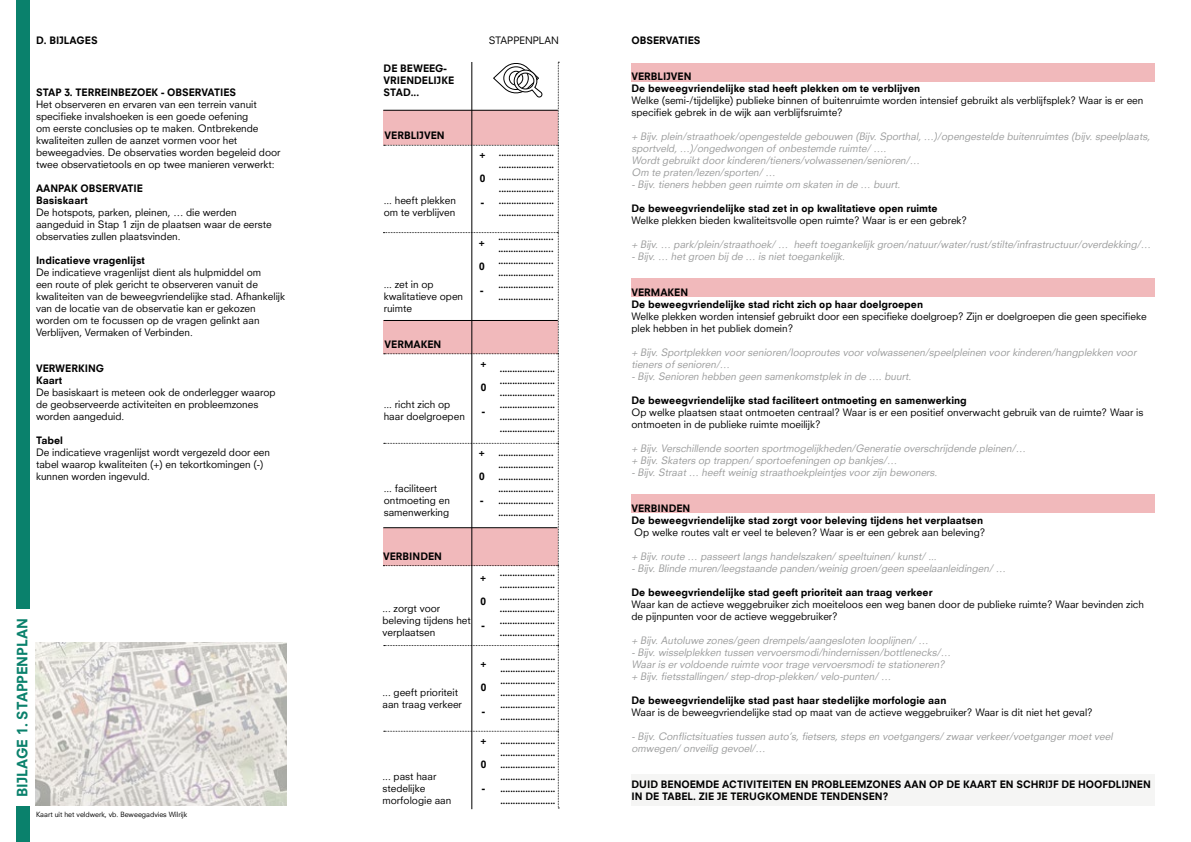
<style>
.page{position:relative;width:1191px;height:842px;background:#fff}
.page>*{position:absolute;margin:0;border:0;box-sizing:border-box;transform-origin:0 0}
.t1{font:800 14px "Neuzeit SLT";color:#0a816c}
.t2{font:10px/12px "Neuzeit SLT";color:#000}
.t3{font:italic 10px/12px "Neuzeit SLT";color:#9b9c9c}
.t4{font:800 10px/12px "Neuzeit SLT";color:#000}
.t5{font:800 9px/12px "Neuzeit SLT";color:#000;text-align:justify}
.t6{font:7px "Neuzeit SLT";color:#000}
</style>
<div class="page">
<div style="left:631px;top:774px;width:524px;height:32px;background:#f5f5f4"></div>
<div style="left:631px;top:64px;width:524px;height:18px;background:#f1b9bb"></div>
<div style="left:631px;top:278px;width:524px;height:19px;background:#f1b9bb"></div>
<div style="left:631px;top:494px;width:524px;height:19px;background:#f1b9bb"></div>
<div style="left:17px;top:0;width:13px;height:842px;background:#0a816c"></div>
<div style="left:17px;top:610px;width:13px;height:196px;background:#fff"></div>
<svg style="left:383px;top:61px;width:176px;height:748px"></svg>
<img style="left:36px;top:642px;width:250px;height:164px">
<h1 class="t1" style="left:14px;top:797px;width:180px;rotate:-90deg">BIJLAGE 1. STAPPENPLAN</h1>
<p class="t4" style="left:36px;top:34px;width:63px">D. BIJLAGES</p>
<p class="t2" style="left:489px;top:34px;width:72px">STAPPENPLAN</p>
<p class="t4" style="left:36px;top:86px;width:202px">STAP 3. TERREINBEZOEK - OBSERVATIES</p>
<p class="t2" style="left:36px;top:98px;width:246px">Het observeren en ervaren van een terrein vanuit specifieke invalshoeken is een goede oefening<br>om eerste conclusies op te maken. Ontbrekende kwaliteiten zullen de aanzet vormen voor het beweegadvies. De observaties worden begeleid door twee observatietools en op twee manieren verwerkt:</p>
<p class="t4" style="left:36px;top:182px;width:109px">AANPAK OBSERVATIE<br>Basiskaart</p>
<p class="t2" style="left:36px;top:206px;width:237px">De hotspots, parken, pleinen, … die werden aangeduid in Stap 1 zijn de plaatsen waar de eerste observaties zullen plaatsvinden.</p>
<p class="t4" style="left:36px;top:254px;width:110px">Indicatieve vragenlijst</p>
<p class="t2" style="left:36px;top:266px;width:251px">De indicatieve vragenlijst dient als hulpmiddel om<br>een route of plek gericht te observeren vanuit de kwaliteiten van de beweegvriendelijke stad. Afhankelijk van de locatie van de observatie kan er gekozen worden om te focussen op de vragen gelinkt aan Verblijven, Vermaken of Verbinden.</p>
<p class="t4" style="left:36px;top:362px;width:70px">VERWERKING<br>Kaart</p>
<p class="t2" style="left:36px;top:386px;width:241px">De basiskaart is meteen ook de onderlegger waarop de geobserveerde activiteiten en probleemzones worden aangeduid.</p>
<p class="t4" style="left:36px;top:434px;width:29px">Tabel</p>
<p class="t2" style="left:36px;top:446px;width:236px">De indicatieve vragenlijst wordt vergezeld door een tabel waarop kwaliteiten (+) en tekortkomingen (-) kunnen worden ingevuld.</p>
<p class="t6" style="left:36px;top:810px;width:153px">Kaart uit het veldwerk, vb. Beweegadvies Wilrijk</p>
<p class="t4" style="left:383px;top:62px;width:72px">DE BEWEEG-<br>VRIENDELIJKE<br>STAD...</p>
<p class="t4" style="left:384px;top:130px;width:61px">VERBLIJVEN</p>
<p class="t2" style="left:384px;top:194px;width:74px">... heeft plekken om te verblijven</p>
<p class="t2" style="left:384px;top:278px;width:81px">... zet in op kwalitatieve open ruimte</p>
<p class="t4" style="left:384px;top:338px;width:58px">VERMAKEN</p>
<p class="t2" style="left:384px;top:398px;width:83px">... richt zich op haar doelgroepen</p>
<p class="t4" style="left:479px;top:148px;width:7px">+</p>
<p class="t4" style="left:480px;top:172px;width:7px">0</p>
<p class="t4" style="left:481px;top:196px;width:5px">-</p>
<p class="t4" style="left:479px;top:236px;width:7px">+</p>
<p class="t4" style="left:479px;top:260px;width:7px">0</p>
<p class="t4" style="left:480px;top:284px;width:5px">-</p>
<p class="t4" style="left:480px;top:357px;width:7px">+</p>
<p class="t4" style="left:481px;top:381px;width:7px">0</p>
<p class="t4" style="left:482px;top:405px;width:5px">-</p>
<p class="t2" style="left:384px;top:482px;width:68px">... faciliteert ontmoeting en samenwerking</p>
<p class="t4" style="left:383px;top:551px;width:60px">VERBINDEN</p>
<p class="t2" style="left:382px;top:602px;width:90px">... zorgt voor beleving tijdens het verplaatsen</p>
<p class="t4" style="left:479px;top:446px;width:7px">+</p>
<p class="t4" style="left:479px;top:470px;width:7px">0</p>
<p class="t4" style="left:480px;top:494px;width:5px">-</p>
<p class="t4" style="left:480px;top:571px;width:7px">+</p>
<p class="t4" style="left:480px;top:595px;width:7px">0</p>
<p class="t4" style="left:481px;top:619px;width:5px">-</p>
<p class="t2" style="left:382px;top:686px;width:81px">... geeft prioriteit aan traag verkeer</p>
<p class="t4" style="left:480px;top:657px;width:7px">+</p>
<p class="t4" style="left:481px;top:681px;width:7px">0</p>
<p class="t4" style="left:482px;top:705px;width:5px">-</p>
<p class="t2" style="left:382px;top:770px;width:70px">... past haar stedelijke morfologie aan</p>
<p class="t4" style="left:480px;top:735px;width:7px">+</p>
<p class="t4" style="left:481px;top:759px;width:7px">0</p>
<p class="t4" style="left:482px;top:783px;width:5px">-</p>
<p class="t5" style="left:499px;top:147px;width:57px">...................... ...................... ...................... ...................... ...................... ......................</p>
<p class="t5" style="left:498px;top:231px;width:57px">...................... ...................... ...................... ...................... ...................... ......................</p>
<p class="t5" style="left:500px;top:363px;width:57px">...................... ...................... ...................... ...................... ...................... ......................</p>
<p class="t5" style="left:498px;top:447px;width:57px">...................... ...................... ...................... ...................... ...................... ......................</p>
<p class="t5" style="left:500px;top:567px;width:57px">...................... ...................... ...................... ...................... ...................... ......................</p>
<p class="t5" style="left:500px;top:651px;width:57px">...................... ...................... ...................... ...................... ...................... ......................</p>
<p class="t5" style="left:500px;top:735px;width:57px">...................... ...................... ...................... ...................... ...................... ......................</p>
<p class="t4" style="left:631px;top:34px;width:71px">OBSERVATIES</p>
<p class="t4" style="left:631px;top:70px;width:290px">VERBLIJVEN<br>De beweegvriendelijke stad heeft plekken om te verblijven</p>
<p class="t2" style="left:631px;top:94px;width:513px">Welke (semi-/tijdelijke) publieke binnen of buitenruimte worden intensief gebruikt als verblijfsplek? Waar is er een specifiek gebrek in de wijk aan verblijfsruimte?</p>
<p class="t3" style="left:631px;top:130px;width:522px">+ Bijv. plein/straathoek/opengestelde gebouwen (Bijv. Sporthal, …)/opengestelde buitenruimtes (bijv. speelplaats, sportveld, …)/ongedwongen of onbestemde ruimte/ ….<br>Wordt gebruikt door kinderen/tieners/volwassenen/senioren/…<br>Om te praten/lezen/sporten/ …</p>
<p class="t3" style="left:631px;top:178px;width:272px">- Bijv. tieners hebben geen ruimte om skaten in de … buurt.</p>
<p class="t4" style="left:631px;top:202px;width:307px">De beweegvriendelijke stad zet in op kwalitatieve open ruimte</p>
<p class="t2" style="left:631px;top:214px;width:337px">Welke plekken bieden kwaliteitsvolle open ruimte? Waar is er een gebrek?</p>
<p class="t3" style="left:631px;top:238px;width:523px">+ Bijv. … park/plein/straathoek/ … heeft toegankelijk groen/natuur/water/rust/stilte/infrastructuur/overdekking/…</p>
<p class="t3" style="left:631px;top:250px;width:217px">- Bijv. … het groen bij de … is niet toegankelijk.</p>
<p class="t4" style="left:631px;top:286px;width:293px">VERMAKEN<br>De beweegvriendelijke stad richt zich op haar doelgroepen</p>
<p class="t2" style="left:631px;top:310px;width:516px">Welke plekken worden intensief gebruikt door een specifieke doelgroep? Zijn er doelgroepen die geen specifieke plek hebben in het publiek domein?</p>
<p class="t3" style="left:631px;top:346px;width:508px">+ Bijv. Sportplekken voor senioren/looproutes voor volwassenen/speelpleinen voor kinderen/hangplekken voor tieners of senioren/…</p>
<p class="t3" style="left:631px;top:370px;width:283px">- Bijv. Senioren hebben geen samenkomstplek in de …. buurt.</p>
<p class="t4" style="left:631px;top:394px;width:337px">De beweegvriendelijke stad faciliteert ontmoeting en samenwerking</p>
<p class="t2" style="left:631px;top:406px;width:513px">Op welke plaatsen staat ontmoeten centraal? Waar is er een positief onverwacht gebruik van de ruimte? Waar is ontmoeten in de publieke ruimte moeilijk?</p>
<p class="t3" style="left:631px;top:442px;width:398px">+ Bijv. Verschillende soorten sportmogelijkheden/Generatie overschrijdende pleinen/… + Bijv. Skaters op trappen/ sportoefeningen op bankjes/…</p>
<p class="t3" style="left:631px;top:466px;width:309px">- Bijv. Straat … heeft weinig straathoekpleintjes voor zijn bewoners.</p>
<p class="t4" style="left:631px;top:502px;width:353px">VERBINDEN<br>De beweegvriendelijke stad zorgt voor beleving tijdens het verplaatsen</p>
<p class="t2" style="left:634px;top:526px;width:352px">Op welke routes valt er veel te beleven? Waar is er een gebrek aan beleving?</p>
<p class="t3" style="left:631px;top:550px;width:309px">+ Bijv. route … passeert langs handelszaken/ speeltuinen/ kunst/ ...</p>
<p class="t3" style="left:631px;top:562px;width:378px">- Bijv. Blinde muren/leegstaande panden/weinig groen/geen speelaanleidingen/ …</p>
<p class="t4" style="left:631px;top:586px;width:302px">De beweegvriendelijke stad geeft prioriteit aan traag verkeer</p>
<p class="t2" style="left:631px;top:598px;width:514px">Waar kan de actieve weggebruiker zich moeiteloos een weg banen door de publieke ruimte? Waar bevinden zich de pijnpunten voor de actieve weggebruiker?</p>
<p class="t3" style="left:631px;top:634px;width:300px">+ Bijv. Autoluwe zones/geen drempels/aangesloten looplijnen/ …</p>
<p class="t3" style="left:631px;top:646px;width:323px">- Bijv. wisselplekken tussen vervoersmodi/hindernissen/bottlenecks/…<br>Waar is er voldoende ruimte voor trage vervoersmodi te stationeren? + Bijv. fietsstallingen/ step-drop-plekken/ velo-punten/ …</p>
<p class="t4" style="left:631px;top:694px;width:316px">De beweegvriendelijke stad past haar stedelijke morfologie aan</p>
<p class="t2" style="left:631px;top:706px;width:463px">Waar is de beweegvriendelijke stad op maat van de actieve weggebruiker? Waar is dit niet het geval?</p>
<p class="t3" style="left:631px;top:730px;width:485px">- Bijv. Conflictsituaties tussen auto’s, fietsers, steps en voetgangers/ zwaar verkeer/voetganger moet veel omwegen/ onveilig gevoel/…</p>
<p class="t4" style="left:631px;top:778px;width:521px">DUID BENOEMDE ACTIVITEITEN EN PROBLEEMZONES AAN OP DE KAART EN SCHRIJF DE HOOFDLIJNEN<br>IN DE TABEL. ZIE JE TERUGKOMENDE TENDENSEN?</p>
</div>
